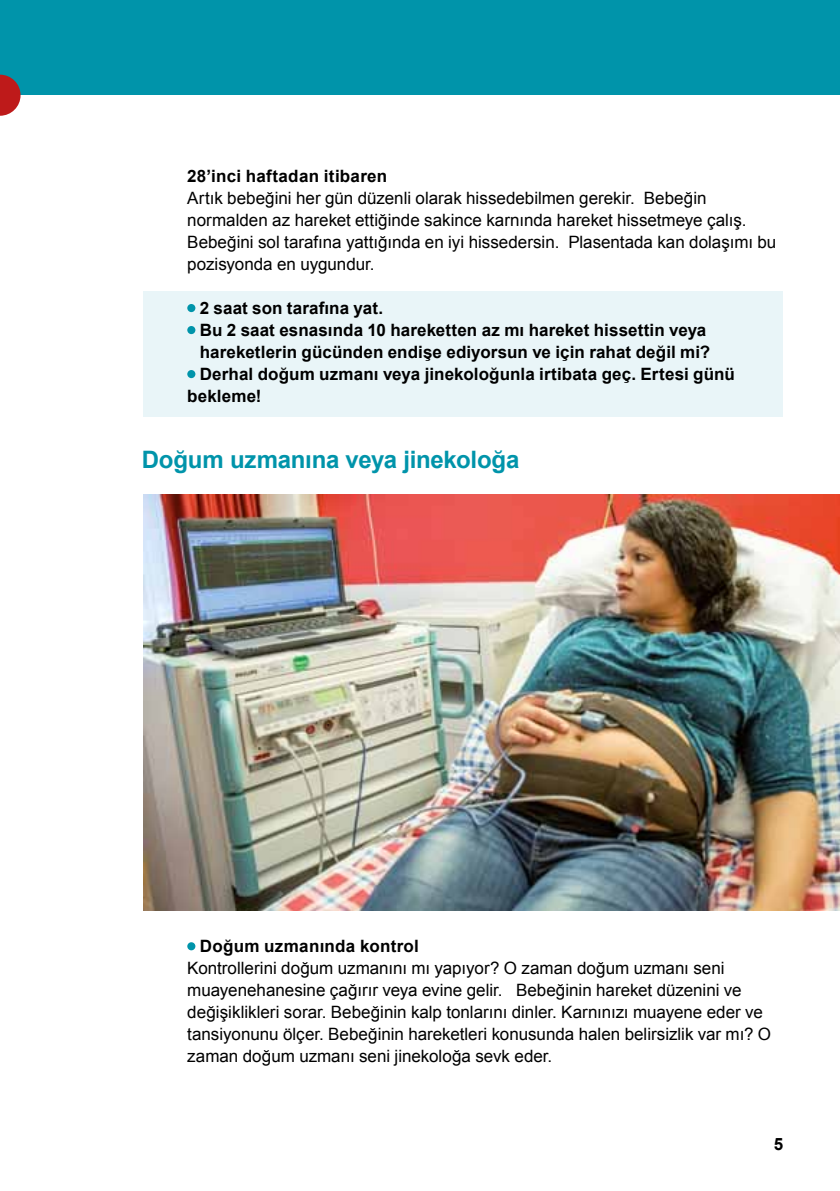
<style>
.page{position:relative;width:840px;height:1191px;background:#fff}
.page>*{position:absolute;margin:0;border:0;box-sizing:border-box;transform-origin:0 0}
.t1{font:700 24px "Arial";letter-spacing:-.01em;color:#0094aa}
.t2{font:17px/22px "Arial";color:#000}
.t3{font:700 17px "Arial";letter-spacing:.005em;color:#000}
</style>
<div class="page">
<div style="left:143px;top:291px;width:639px;height:125px;background:#e9f5f8"></div>
<div style="left:0;top:0;width:839px;height:95px;background:#0094aa"></div>
<svg style="left:0;top:75px;width:21px;height:41px"></svg>
<div style="left:187px;top:304px;width:8px;height:8px;background:#0094aa;border-radius:50%"></div>
<div style="left:187px;top:326px;width:8px;height:8px;background:#0094aa;border-radius:50%"></div>
<div style="left:187px;top:370px;width:8px;height:8px;background:#0094aa;border-radius:50%"></div>
<div style="left:187px;top:942px;width:8px;height:8px;background:#0094aa;border-radius:50%"></div>
<img style="left:143px;top:494px;width:696px;height:417px">
<p class="t3" style="left:187px;top:165px;width:201px">28’inci haftadan itibaren</p>
<p class="t2" style="left:187px;top:187px;width:590px">Artık bebeğini her gün düzenli olarak hissedebilmen gerekir. Bebeğin normalden az hareket ettiğinde sakince karnında hareket hissetmeye çalış.<br>Bebeğini sol tarafına yattığında en iyi hissedersin. Plasentada kan dolaşımı bu pozisyonda en uygundur.</p>
<p class="t3" style="left:200px;top:297px;width:185px">2 saat son tarafına yat.</p>
<p class="t3" style="left:200px;top:319px;width:508px">Bu 2 saat esnasında 10 hareketten az mı hareket hissettin veya</p>
<p class="t3" style="left:200px;top:341px;width:511px">hareketlerin gücünden endişe ediyorsun ve için rahat değil mi?</p>
<p class="t3" style="left:200px;top:363px;width:536px">Derhal doğum uzmanı veya jinekoloğunla irtibata geç. Ertesi günü</p>
<p class="t3" style="left:187px;top:385px;width:76px">bekleme!</p>
<h1 class="t1" style="left:142px;top:444px;width:379px">Doğum uzmanına veya jinekoloğa</h1>
<p class="t3" style="left:200px;top:935px;width:220px">Doğum uzmanında kontrol</p>
<p class="t2" style="left:187px;top:957px;width:585px">Kontrollerini doğum uzmanını mı yapıyor? O zaman doğum uzmanı seni muayenehanesine çağırır veya evine gelir. Bebeğinin hareket düzenini ve değişiklikleri sorar. Bebeğinin kalp tonlarını dinler. Karnınızı muayene eder ve tansiyonunu ölçer. Bebeğinin hareketleri konusunda halen belirsizlik var mı? O zaman doğum uzmanı seni jinekoloğa sevk eder.</p>
<p class="t3" style="left:773px;top:1133px;width:11px">5</p>
</div>
